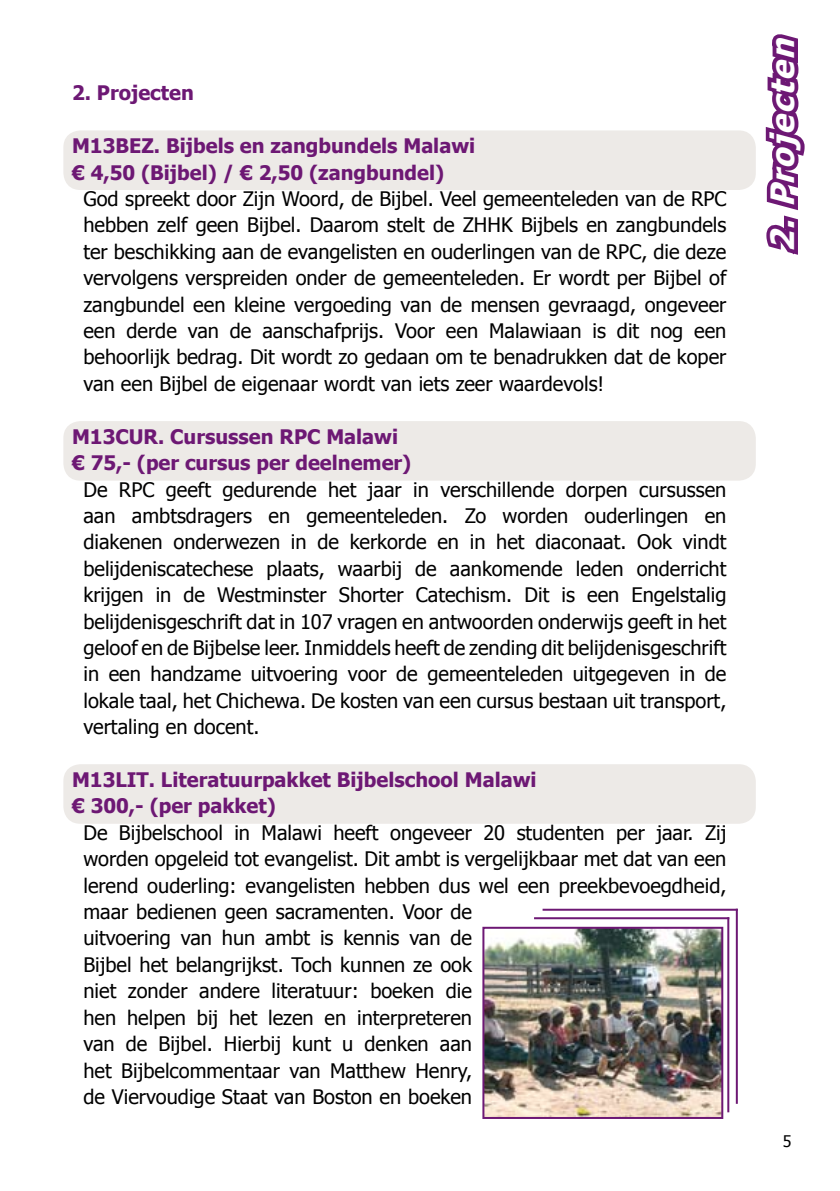
<style>
.page{position:relative;width:840px;height:1191px;background:#fff}
.page>*{position:absolute;margin:0;border:0;box-sizing:border-box;transform-origin:0 0}
.t1{font:italic 700 32px "Tahoma";color:#fff}
.t2{font:20px/26.4px "Tahoma";color:#000;text-align:justify}
.t3{font:700 20px/26.4px "Tahoma";color:#6d1874}
.t4{font:16px "Tahoma";color:#000}
</style>
<div class="page">
<div style="left:63px;top:764px;width:692px;height:59px;background:#edeae7;border-radius:17px"></div>
<div style="left:63px;top:421px;width:692px;height:59px;background:#edeae7;border-radius:17px"></div>
<div style="left:63px;top:130px;width:692px;height:60px;background:#edeae7;border-radius:17px"></div>
<img style="left:485px;top:929px;width:234px;height:187px">
<div style="left:482px;top:926px;width:240px;height:193px;border:2px solid #6d1874"></div>
<hr style="left:542px;top:908px;width:195px;height:2px;background:#6d1874">
<hr style="left:735px;top:908px;width:2px;height:195px;background:#6d1874">
<hr style="left:533px;top:917px;width:195px;height:2px;background:#6d1874">
<hr style="left:727px;top:917px;width:2px;height:195px;background:#6d1874">
<svg style="left:765px;top:34px;width:40px;height:221px"></svg>
<p class="t3" style="left:72px;top:79px;width:123px">2. Projecten</p>
<p class="t3" style="left:72px;top:131px;width:404px">M13BEZ. Bijbels en zangbundels Malawi € 4,50 (Bijbel) / € 2,50 (zangbundel)</p>
<p class="t2" style="left:83px;top:185px;width:644px">God spreekt door Zijn Woord, de Bijbel. Veel gemeenteleden van de RPC hebben zelf geen Bijbel. Daarom stelt de ZHHK Bijbels en zangbundels ter beschikking aan de evangelisten en ouderlingen van de RPC, die deze vervolgens verspreiden onder de gemeenteleden. Er wordt per Bijbel of zangbundel een kleine vergoeding van de mensen gevraagd, ongeveer een derde van de aanschafprijs. Voor een Malawiaan is dit nog een behoorlijk bedrag. Dit wordt zo gedaan om te benadrukken dat de koper van een Bijbel de eigenaar wordt van iets zeer waardevols!</p>
<p class="t3" style="left:72px;top:422px;width:340px">M13CUR. Cursussen RPC Malawi € 75,- (per cursus per deelnemer)</p>
<p class="t2" style="left:83px;top:475px;width:644px">De RPC geeft gedurende het jaar in verschillende dorpen cursussen aan ambtsdragers en gemeenteleden. Zo worden ouderlingen en diakenen onderwezen in de kerkorde en in het diaconaat. Ook vindt belijdeniscatechese plaats, waarbij de aankomende leden onderricht krijgen in de Westminster Shorter Catechism. Dit is een Engelstalig belijdenisgeschrift dat in 107 vragen en antwoorden onderwijs geeft in het geloof en de Bijbelse leer. Inmiddels heeft de zending dit belijdenisgeschrift in een handzame uitvoering voor de gemeenteleden uitgegeven in de lokale taal, het Chichewa. De kosten van een cursus bestaan uit transport, vertaling en docent.</p>
<p class="t3" style="left:72px;top:765px;width:465px">M13LIT. Literatuurpakket Bijbelschool Malawi € 300,- (per pakket)</p>
<p class="t2" style="left:83px;top:818px;width:644px;text-align:left">De Bijbelschool in Malawi heeft ongeveer 20 studenten per jaar. Zij worden opgeleid tot evangelist. Dit ambt is vergelijkbaar met dat van een lerend ouderling: evangelisten hebben dus wel een preekbevoegdheid, maar bedienen geen sacramenten. Voor de<br>uitvoering van hun ambt is kennis van de<br>Bijbel het belangrijkst. Toch kunnen ze ook<br>niet zonder andere literatuur: boeken die<br>hen helpen bij het lezen en interpreteren<br>van de Bijbel. Hierbij kunt u denken aan<br>het Bijbelcommentaar van Matthew Henry,<br>de Viervoudige Staat van Boston en boeken</p>
<h1 class="t1" style="left:759px;top:252px;width:225px;rotate:-90deg">2.Projecten</h1>
<p class="t4" style="left:782px;top:1130px;width:10px">5</p>
</div>
